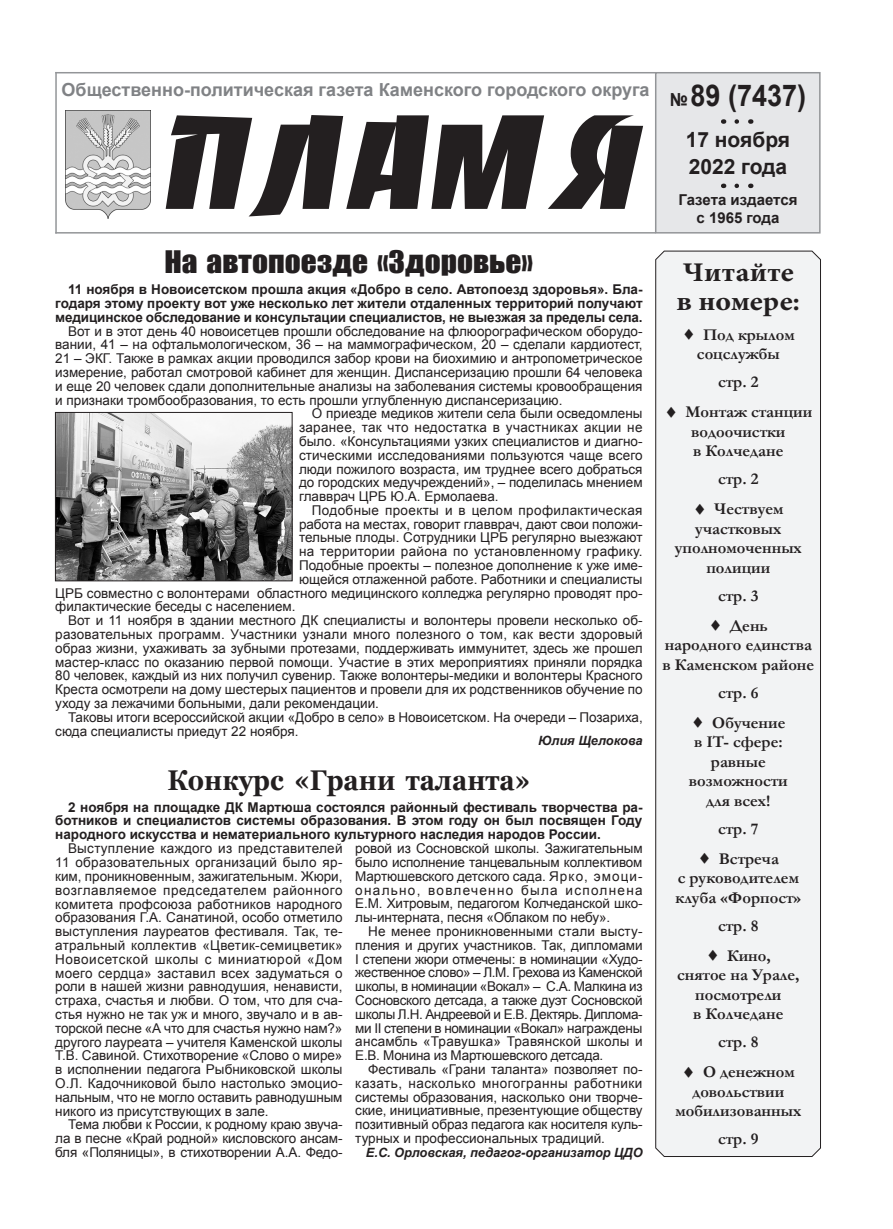
<style>
.page{position:relative;width:893px;height:1229px;background:#fff}
.page>*{position:absolute;margin:0;border:0;box-sizing:border-box;transform-origin:0 0}
.t1{font:120px "Banco Normal";letter-spacing:-.03em;color:#231f20;scale:1.15 1}
.t2{font:700 30px "Arial";color:#231f20;scale:.9 1}
.t3{font:28.5px "Impact";color:#231f20;scale:1.1 1}
.t4{font:700 28.5px "Georgia";color:#231f20;scale:.9 1}
.t5{font:700 27px/28.5px "Minion Pro";color:#231f20;scale:1.1 1}
.t6{font:700 21px/27px "Arial";color:#231f20}
.t7{font:700 18px "Arial";color:#808285}
.t8{font:700 16.5px/19.5px "Garamond";color:#231f20;text-align:center}
.t9{font:700 15px "Arial";color:#231f20}
.t10{font:13.5px/13.8px "Arial";color:#231f20;text-align:justify}
.t11{font:700 13.5px/13.8px "Arial";letter-spacing:-.01em;color:#231f20;text-align:justify}
.t12{font:13.5px "Arial";letter-spacing:.02em;color:#231f20}
.t13{font:13.5px "Arial";letter-spacing:.025em;color:#231f20}
.t14{font:italic 700 12.75px "Arial";color:#231f20}
.s1{font-size:18px}
</style>
<div class="page">
<div style="left:655px;top:72px;width:166px;height:162px;background:#e6e7e9;border:2px solid #939598"></div>
<hr style="left:55px;top:72px;width:600px;height:1px;background:#939598">
<hr style="left:55px;top:232px;width:600px;height:2px;background:#939598">
<hr style="left:55px;top:72px;width:2px;height:162px;background:#939598">
<img style="left:65px;top:111px;width:86px;height:107px">
<div style="left:655px;top:251px;width:166px;height:906px;background:#f2f3f4"></div>
<img style="left:57px;top:414px;width:233px;height:165px">
<div style="left:55px;top:412px;width:237px;height:169px;border:1px solid #231f20"></div>
<svg style="left:696px;top:344px;width:29px;height:1px"></svg>
<svg style="left:678px;top:422px;width:30px;height:1px"></svg>
<svg style="left:707px;top:519px;width:29px;height:1px"></svg>
<svg style="left:722px;top:635px;width:30px;height:1px"></svg>
<svg style="left:705px;top:732px;width:30px;height:1px"></svg>
<svg style="left:711px;top:868px;width:30px;height:1px"></svg>
<svg style="left:720px;top:965px;width:29px;height:1px"></svg>
<svg style="left:696px;top:1082px;width:29px;height:1px"></svg>
<h3 class="t7" style="left:62px;top:77px;width:590px">Общественно-политическая газета Каменского городского округа</h3>
<h2 class="t2" style="left:670px;top:75px;width:153px"><span class="s1">№</span> 89 (7437)</h2>
<h3 class="t6" style="left:686px;top:126px;width:106px">17 ноября<br>2022 года</h3>
<p class="t9" style="left:678px;top:190px;width:121px">Газета издается</p>
<h1 class="t1" style="left:154px;top:91px;width:430px">ПЛАМЯ</h1>
<p class="t9" style="left:696px;top:208px;width:84px">с 1965 года</p>
<h3 class="t5" style="left:676px;top:258px;width:114px">Читайте в номере:</h3>
<p class="t8" style="left:682px;top:325px;width:114px">▲ Под крылом соцслужбы</p>
<p class="t8" style="left:718px;top:372px;width:42px">стр. 2</p>
<p class="t8" style="left:664px;top:402px;width:149px">▲ Монтаж станции водоочистки<br>в Колчедане</p>
<p class="t8" style="left:718px;top:469px;width:42px">стр. 2</p>
<p class="t8" style="left:675px;top:499px;width:129px">▲ Чествуем участковых уполномоченных полиции</p>
<p class="t8" style="left:718px;top:586px;width:42px">стр. 3</p>
<p class="t8" style="left:662px;top:616px;width:153px">▲ День<br>народного единства в Каменском районе</p>
<p class="t8" style="left:718px;top:683px;width:42px">стр. 6</p>
<p class="t8" style="left:689px;top:713px;width:100px">▲ Обучение в IT- сфере: равные возможности для всех!</p>
<p class="t8" style="left:718px;top:819px;width:42px">стр. 7</p>
<p class="t8" style="left:676px;top:849px;width:127px">▲ Встреча<br>с руководителем клуба «Форпост»</p>
<p class="t8" style="left:718px;top:916px;width:42px">стр. 8</p>
<p class="t8" style="left:677px;top:946px;width:124px">▲ Кино,<br>снятое на Урале, посмотрели<br>в Колчедане</p>
<p class="t8" style="left:718px;top:1032px;width:42px">стр. 8</p>
<p class="t8" style="left:675px;top:1062px;width:127px">▲ О денежном довольствии мобилизованных</p>
<p class="t8" style="left:718px;top:1129px;width:42px">стр. 9</p>
<h3 class="t3" style="left:165px;top:239px;width:337px">На автопоезде «Здоровье»</h3>
<p class="t11" style="left:55px;top:283px;width:589px;text-indent:13px">11 ноября в Новоисетском прошла акция «Добро в село. Автопоезд здоровья». Бла&shy;годаря этому проекту вот уже несколько лет жители отдаленных территорий получают медицинское обследование и консультации специалистов, не выезжая за пределы села.</p>
<p class="t10" style="left:68px;top:324px;width:576px">Вот и в этот день 40 новоисетцев прошли обследование на флюорографическом оборудо-</p>
<p class="t10" style="left:55px;top:338px;width:589px">вании, 41 – на офтальмологическом, 36 – на маммографическом, 20 – сделали кардиотест,</p>
<p class="t10" style="left:55px;top:352px;width:589px">21 – ЭКГ. Также в рамках акции проводился забор крови на биохимию и антропометрическое</p>
<p class="t10" style="left:55px;top:365px;width:589px">измерение, работал смотровой кабинет для женщин. Диспансеризацию прошли 64 человека</p>
<p class="t10" style="left:55px;top:379px;width:589px">и еще 20 человек сдали дополнительные анализы на заболевания системы кровообращения</p>
<p class="t10" style="left:55px;top:393px;width:509px">и признаки тромбообразования, то есть прошли углубленную диспансеризацию.</p>
<p class="t10" style="left:312px;top:407px;width:332px">О приезде медиков жители села были осведомлены</p>
<p class="t12" style="left:299px;top:418px;width:345px">заранее, так что недостатка в участниках акции не</p>
<p class="t10" style="left:299px;top:434px;width:345px">было. «Консультациями узких специалистов и диагно-</p>
<p class="t10" style="left:299px;top:448px;width:345px">стическими исследованиями пользуются чаще всего</p>
<p class="t10" style="left:299px;top:462px;width:345px">люди пожилого возраста, им труднее всего добраться</p>
<p class="t10" style="left:299px;top:476px;width:345px">до городских медучреждений», – поделилась мнением</p>
<p class="t10" style="left:299px;top:490px;width:201px">главврач ЦРБ Ю.А. Ермолаева.</p>
<p class="t13" style="left:312px;top:501px;width:332px">Подобные проекты и в целом профилактическая</p>
<p class="t10" style="left:299px;top:517px;width:345px">работа на местах, говорит главврач, дают свои положи-</p>
<p class="t10" style="left:299px;top:531px;width:345px">тельные плоды. Сотрудники ЦРБ регулярно выезжают</p>
<p class="t12" style="left:299px;top:543px;width:345px">на территории района по установленному графику.</p>
<p class="t10" style="left:299px;top:559px;width:345px">Подобные проекты – полезное дополнение к уже име-</p>
<p class="t10" style="left:299px;top:572px;width:345px">ющейся отлаженной работе. Работники и специалисты</p>
<p class="t10" style="left:55px;top:586px;width:589px">ЦРБ совместно с волонтерами областного медицинского колледжа регулярно проводят про-</p>
<p class="t10" style="left:55px;top:600px;width:242px">филактические беседы с населением.</p>
<p class="t10" style="left:68px;top:614px;width:576px">Вот и 11 ноября в здании местного ДК специалисты и волонтеры провели несколько об-</p>
<p class="t12" style="left:55px;top:625px;width:589px">разовательных программ. Участники узнали много полезного о том, как вести здоровый</p>
<p class="t10" style="left:55px;top:641px;width:589px">образ жизни, ухаживать за зубными протезами, поддерживать иммунитет, здесь же прошел</p>
<p class="t10" style="left:55px;top:655px;width:589px">мастер-класс по оказанию первой помощи. Участие в этих мероприятиях приняли порядка</p>
<p class="t10" style="left:55px;top:669px;width:589px">80 человек, каждый из них получил сувенир. Также волонтеры-медики и волонтеры Красного</p>
<p class="t10" style="left:55px;top:683px;width:589px">креста осмотрели на дому шестерых пациентов и провели для их родственников обучение по</p>
<p class="t10" style="left:55px;top:696px;width:325px">уходу за лежачими больными, дали рекомендации.</p>
<p class="t10" style="left:68px;top:710px;width:576px">Таковы итоги всероссийской акции «Добро в село» в Новоисетском. На очереди – Позариха,</p>
<p class="t10" style="left:55px;top:724px;width:245px">сюда специалисты приедут 22 ноября.</p>
<p class="t14" style="left:538px;top:732px;width:106px">Юлия Щелокова</p>
<h3 class="t4" style="left:167px;top:762px;width:405px">Конкурс «Грани таланта»</h3>
<p class="t11" style="left:55px;top:800px;width:589px;text-indent:13px">2 ноября на площадке ДК Мартюша состоялся районный фестиваль творчества ра&shy;ботников и специалистов системы образования. В этом году он был посвящен Году народного искусства и нематериального культурного наследия народов России.</p>
<p class="t10" style="left:355px;top:842px;width:289px">ровой из Сосновской школы. Зажигательным было исполнение танцевальным коллективом Мартюшевского детского сада. Ярко, эмоци&shy;онально, вовлеченно была исполнена Е.М. Хитровым, педагогом Колчеданской шко&shy;лы-интерната, песня «Облаком по небу».</p>
<p class="t10" style="left:355px;top:924px;width:289px;text-indent:13px">Не менее проникновенными стали высту&shy;пления и других участников. Так, дипломами I степени жюри отмечены: в номинации «Худо&shy;жественное слово» – Л.М. Грехова из Каменской школы, в номинации «Вокал» – С.А. Малкина из Сосновского детсада, а также дуэт Сосновской школы Л.Н. Андреевой и Е.В. Дектярь. Диплома&shy;ми II степени в номинации «Вокал» награждены ансамбль «Травушка» Травянской школы и Е.В. Монина из Мартюшевского детсада.</p>
<p class="t10" style="left:355px;top:1062px;width:289px;text-indent:13px">Фестиваль «Грани таланта» позволяет по&shy;казать, насколько многогранны работники системы образования, насколько они творче&shy;ские, инициативные, презентующие обществу позитивный образ педагога как носителя куль&shy;турных и профессиональных традиций.</p>
<p class="t14" style="left:366px;top:1144px;width:278px">Е.С. Орловская, педагог-организатор ЦДО</p>
<p class="t10" style="left:55px;top:842px;width:289px;text-indent:13px">Выступление каждого из представителей 11 образовательных организаций было яр&shy;ким, проникновенным, зажигательным. Жюри, возглавляемое председателем районного комитета профсоюза работников народного образования Г.А. Санатиной, особо отметило выступления лауреатов фестиваля. Так, те&shy;атральный коллектив «Цветик-семицветик» Новоисетской школы с миниатюрой «Дом моего сердца» заставил всех задуматься о роли в нашей жизни равнодушия, ненависти, страха, счастья и любви. О том, что для сча&shy;стья нужно не так уж и много, звучало и в ав&shy;торской песне «А что для счастья нужно нам?» другого лауреата – учителя Каменской школы Т.В. Савиной. Стихотворение «Слово о мире» в исполнении педагога Рыбниковской школы О.Л. Кадочниковой было настолько эмоцио&shy;нальным, что не могло оставить равнодушным никого из присутствующих в зале.</p>
<p class="t10" style="left:55px;top:1118px;width:289px;text-indent:13px">Тема любви к России, к родному краю звуча&shy;ла в песне «Край родной» кисловского ансам&shy;бля «Поляницы», в стихотворении А.А. Федо-</p>
</div>
